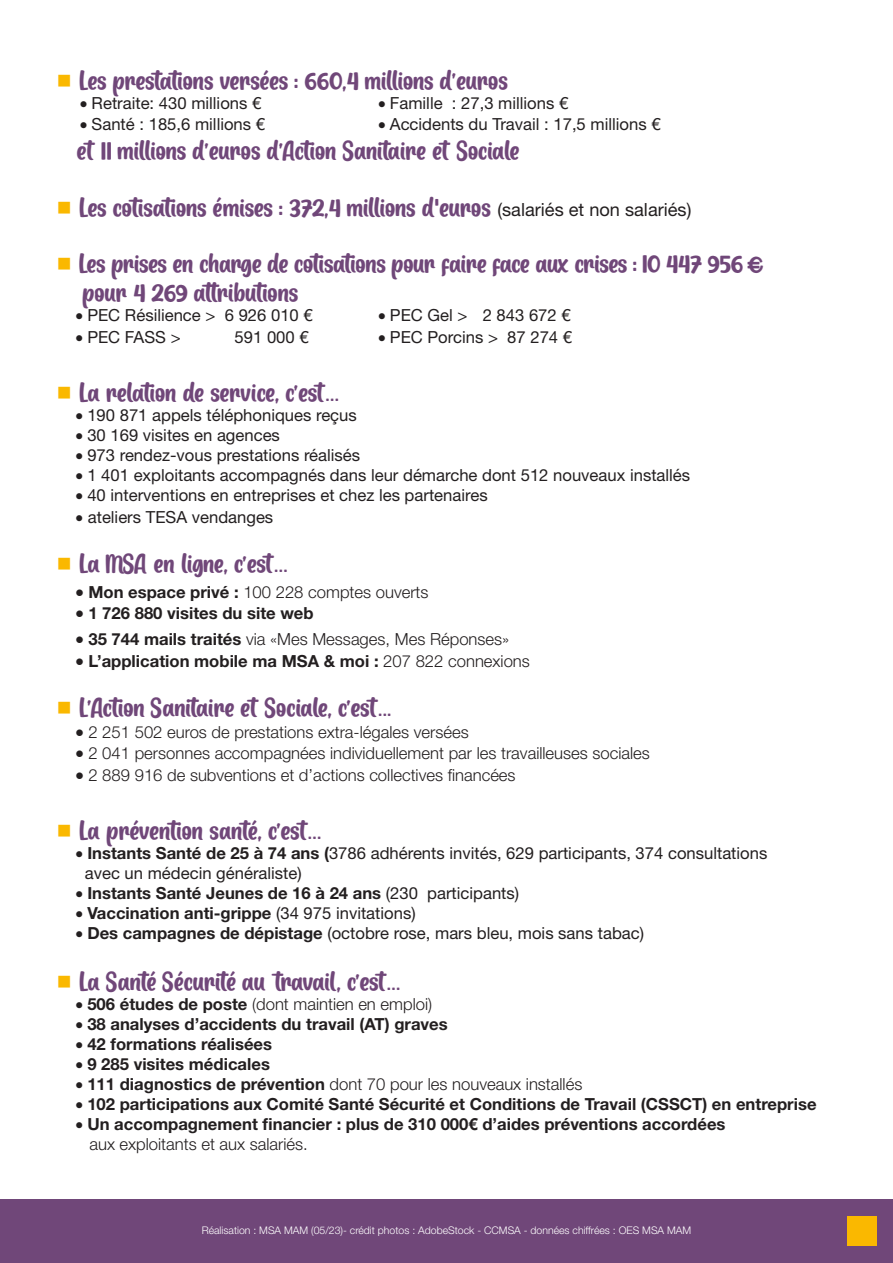
<style>
.page{position:relative;width:893px;height:1263px;background:#fff}
.page>*{position:absolute;margin:0;border:0;box-sizing:border-box;transform-origin:0 0}
.t1{font:22.65px "Mermaid Babies";letter-spacing:-.045em;color:#704779}
.t2{font:16.65px/20px "Helvetica Neue LT Std";color:#231f20}
.t3{font:700 16.65px/20px "Helvetica Neue LT Std";color:#231f20}
.t4{font:300 16.65px "Helvetica Neue LT Std";color:#231f20}
.TITRE{font:300 10.5px "Helvetica Neue LT Std";color:#fff}
.s1{font-family:"Helvetica Neue LT Std";font-size:18.15px;color:#231f20}
.s2{font-weight:700}
.s3{font-weight:300}
.s4{font-weight:400}
</style>
<div class="page">
<div style="left:0;top:1199px;width:893px;height:64px;background:#704779"></div>
<div style="left:847px;top:1216px;width:30px;height:30px;background:#fab800"></div>
<p class="t1" style="left:80px;top:64px;width:430px">Les prestations versées : 660,4 millions d’euros</p>
<p class="t2" style="left:80px;top:92px;width:183px">• Retraite: 430 millions €</p>
<p class="t2" style="left:378px;top:92px;width:192px">• Famille : 27,3 millions €</p>
<p class="t2" style="left:80px;top:114px;width:187px">• Santé : 185,6 millions €</p>
<p class="t2" style="left:378px;top:114px;width:284px">• Accidents du Travail : 17,5 millions €</p>
<p class="t1" style="left:77px;top:135px;width:445px">et 11 millions d’euros d’Action Sanitaire et Sociale</p>
<p class="t1" style="left:80px;top:191px;width:613px">Les cotisations émises : 372,4 millions d'euros <span class="s1">(salariés et non salariés)</span></p>
<p class="t1" style="left:79px;top:248px;width:686px">Les prises en charge de cotisations pour faire face aux crises : 10 447 956 €</p>
<p class="t1" style="left:82px;top:277px;width:218px">pour 4 269 attributions</p>
<p class="t2" style="left:76px;top:305px;width:239px">• PEC Résilience &gt; 6 926 010 €</p>
<p class="t2" style="left:378px;top:305px;width:194px">• PEC Gel &gt; 2 843 672 €</p>
<p class="t2" style="left:76px;top:327px;width:107px">• PEC FASS &gt;</p>
<p class="t2" style="left:235px;top:327px;width:76px">591 000 €</p>
<p class="t2" style="left:378px;top:327px;width:196px">• PEC Porcins &gt; 87 274 €</p>
<p class="t1" style="left:80px;top:377px;width:262px">La relation de service, c’est...</p>
<p class="t2" style="left:76px;top:405px;width:283px">• 190 871 appels téléphoniques reçus</p>
<p class="t2" style="left:76px;top:425px;width:206px">• 30 169 visites en agences</p>
<p class="t2" style="left:76px;top:445px;width:286px">• 973 rendez-vous prestations réalisés</p>
<p class="t2" style="left:76px;top:465px;width:616px">• 1 401 exploitants accompagnés dans leur démarche dont 512 nouveaux installés</p>
<p class="t2" style="left:76px;top:485px;width:414px">• 40 interventions en entreprises et chez les partenaires</p>
<p class="t2" style="left:76px;top:507px;width:199px">• ateliers TESA vendanges</p>
<p class="t1" style="left:80px;top:547px;width:210px">La MSA en ligne, c’est...</p>
<p class="t4" style="left:76px;top:581px;width:355px">• <span class="s2">Mon espace privé :</span> 100 228 comptes ouverts</p>
<p class="t3" style="left:76px;top:603px;width:240px">• 1 726 880 visites du site web</p>
<p class="t4" style="left:76px;top:629px;width:435px">• <span class="s2">35 744 mails traités</span> via «Mes Messages, Mes Réponses»</p>
<p class="t3" style="left:76px;top:650px;width:456px">• L’application mobile ma MSA &amp; moi : <span class="s3">207 822 connexions</span></p>
<p class="t1" style="left:80px;top:691px;width:314px">L’Action Sanitaire et Sociale, c’est...</p>
<p class="t4" style="left:76px;top:721px;width:395px">• 2 251 502 euros de prestations extra-légales versées</p>
<p class="t4" style="left:76px;top:743px;width:576px">• 2 041 personnes accompagnées individuellement par les travailleuses sociales</p>
<p class="t4" style="left:76px;top:765px;width:442px">• 2 889 916 de subventions et d’actions collectives financées</p>
<p class="t1" style="left:80px;top:815px;width:244px">La prévention santé, c’est...</p>
<p class="t2" style="left:85px;top:843px;width:684px;text-indent:-9px">• <span class="s2">Instants Santé de 25 à 74 ans (</span>3786 adhérents invités, 629 participants, 374 consultations avec un médecin généraliste)</p>
<p class="t3" style="left:76px;top:883px;width:445px">• Instants Santé Jeunes de 16 à 24 ans <span class="s4">(230 participants)</span></p>
<p class="t3" style="left:76px;top:903px;width:342px">• Vaccination anti-grippe <span class="s4">(34 975 invitations)</span></p>
<p class="t2" style="left:76px;top:923px;width:570px">• <span class="s2">Des campagnes de dépistage</span> (octobre rose, mars bleu, mois sans tabac)</p>
<p class="t1" style="left:80px;top:966px;width:323px">La Santé Sécurité au travail, c’est...</p>
<p class="t4" style="left:76px;top:994px;width:358px">• <span class="s2">506 études de poste</span> (dont maintien en emploi)</p>
<p class="t3" style="left:76px;top:1014px;width:374px">• 38 analyses d’accidents du travail (AT) graves</p>
<p class="t3" style="left:76px;top:1034px;width:198px">• 42 formations réalisées</p>
<p class="t3" style="left:76px;top:1054px;width:196px">• 9 285 visites médicales</p>
<p class="t4" style="left:76px;top:1074px;width:508px">• <span class="s2">111 diagnostics de prévention</span> dont 70 pour les nouveaux installés</p>
<p class="t3" style="left:76px;top:1094px;width:743px">• 102 participations aux Comité Santé Sécurité et Conditions de Travail (CSSCT) en entreprise</p>
<p class="t3" style="left:89px;top:1114px;width:638px;text-indent:-14px">• Un accompagnement financier : plus de 310 000€ d’aides préventions accordées <span class="s3">aux exploitants et aux salariés.</span></p>
<p class="TITRE" style="left:202px;top:1224px;width:491px">Réalisation : MSA MAM (05/23)- crédit photos : AdobeStock - CCMSA - données chiffrées : OES MSA MAM</p>
</div>
